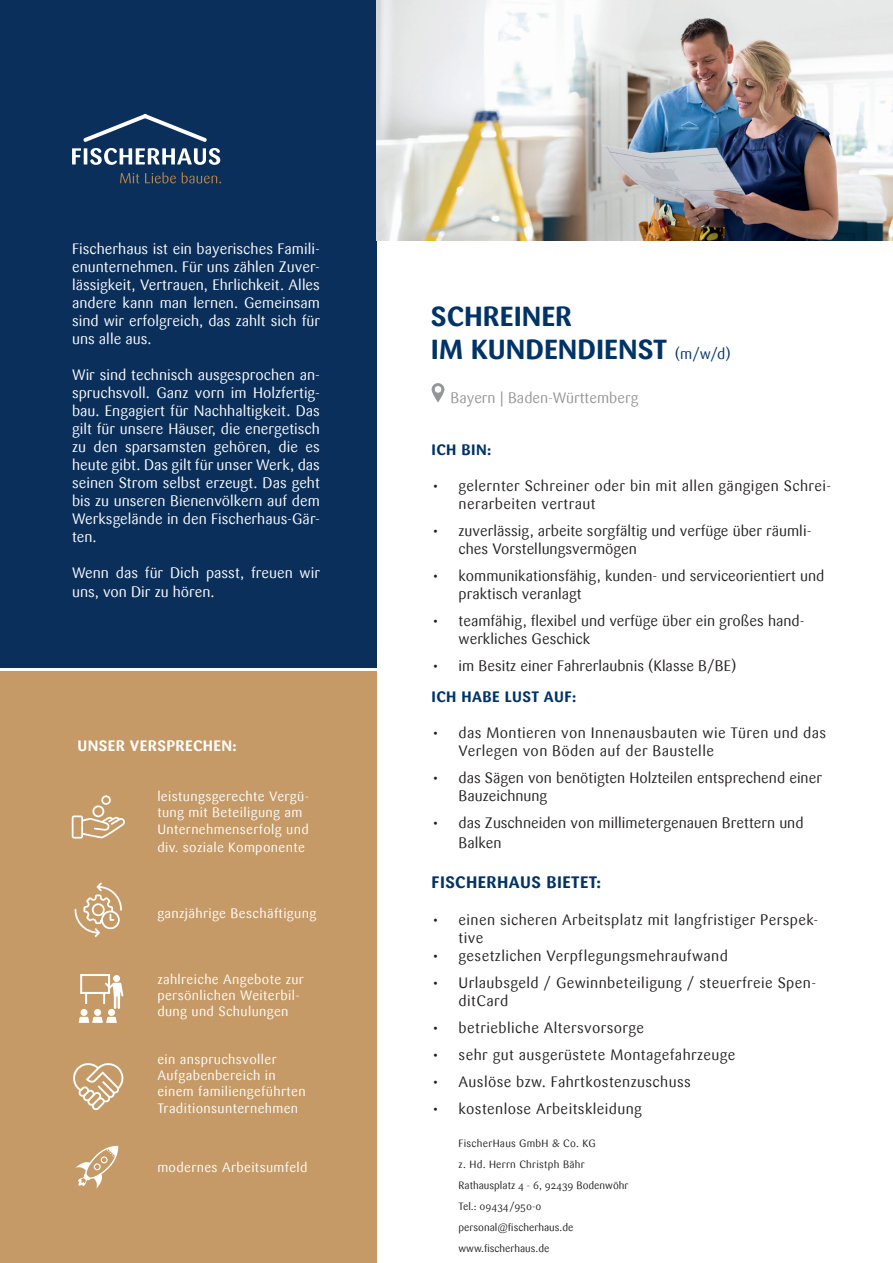
<style>
.page{position:relative;width:893px;height:1263px;background:#fff}
.page>*{position:absolute;margin:0;border:0;box-sizing:border-box;transform-origin:0 0}
.t1{font:700 27.45px/32.8px "Sari";color:#003367}
.t2{font:700 16.5px "Sari";letter-spacing:.025em;color:#003367}
.t3{font:15px/18px "Sari";color:#fff;text-align:justify}
.t4{font:15px/18px "Sari";letter-spacing:.02em;color:#231f20}
.t5{font:15px/18px "Sari";color:#231f20}
.t6{font:15px "Sari";color:#939598}
.t7{font:700 15px "Sari";letter-spacing:.025em;color:#003367}
.t8{font:700 15px "Sari";letter-spacing:.025em;color:#fff}
.t9{font:13.5px/16.2px "Sari";letter-spacing:.025em;color:#fff}
.t10{font:10.5px/21px "Sari";color:#231f20}
.s1{font-weight:400;font-size:15px}
</style>
<div class="page">
<div style="left:0;top:0;width:377px;height:670px;background:#0a2f5b"></div>
<div style="left:0;top:668px;width:377px;height:595px;background:#c69a66"></div>
<svg style="left:72px;top:148px;width:148px;height:17px"></svg>
<svg style="left:120px;top:173px;width:19px;height:10px"></svg>
<svg style="left:145px;top:172px;width:31px;height:11px"></svg>
<svg style="left:182px;top:172px;width:39px;height:11px"></svg>
<svg style="left:84px;top:114px;width:123px;height:28px"></svg>
<img style="left:377px;top:0;width:516px;height:241px">
<hr style="left:0;top:668px;width:381px;height:3px;background:#fff">
<svg style="left:432px;top:383px;width:12px;height:19px"></svg>
<svg style="left:72px;top:795px;width:53px;height:43px"></svg>
<svg style="left:80px;top:974px;width:43px;height:35px"></svg>
<svg style="left:79px;top:1017px;width:38px;height:6px"></svg>
<div style="left:81px;top:1009px;width:7px;height:7px;background:#fff;border-radius:50%"></div>
<div style="left:94px;top:1009px;width:7px;height:7px;background:#fff;border-radius:50%"></div>
<div style="left:108px;top:1009px;width:7px;height:7px;background:#fff;border-radius:50%"></div>
<div style="left:113px;top:975px;width:7px;height:7px;background:#fff;border-radius:50%"></div>
<svg style="left:74px;top:882px;width:48px;height:55px"></svg>
<svg style="left:73px;top:1063px;width:51px;height:47px"></svg>
<svg style="left:75px;top:1146px;width:43px;height:42px"></svg>
<p class="t3" style="left:72px;top:240px;width:249px">Fischerhaus ist ein bayerisches Famili&shy;enunternehmen. Für uns zählen Zuver&shy;lässigkeit, Vertrauen, Ehrlichkeit. Alles andere kann man lernen. Gemeinsam sind wir erfolgreich, das zahlt sich für uns alle aus.</p>
<p class="t3" style="left:72px;top:366px;width:249px">Wir sind technisch ausgesprochen an&shy;spruchsvoll. Ganz vorn im Holzfertig&shy;bau. Engagiert für Nachhaltigkeit. Das gilt für unsere Häuser, die energetisch zu den sparsamsten gehören, die es heute gibt. Das gilt für unser Werk, das seinen Strom selbst erzeugt. Das geht bis zu unseren Bienenvölkern auf dem Werksgelände in den Fischerhaus-Gär&shy;ten.</p>
<p class="t3" style="left:72px;top:564px;width:249px">Wenn das für Dich passt, freuen wir uns, von Dir zu hören.</p>
<p class="t8" style="left:77px;top:737px;width:161px">UNSER VERSPRECHEN:</p>
<p class="t9" style="left:157px;top:789px;width:153px">leistungsgerechte Vergü&shy;tung mit Beteiligung am<br>Unternehmenserfolg und</p>
<p class="t9" style="left:157px;top:839px;width:149px">div. soziale Komponente</p>
<p class="t9" style="left:157px;top:905px;width:161px">ganzjährige Beschäftigung</p>
<p class="t9" style="left:157px;top:971px;width:148px">zahlreiche Angebote zur persönlichen Weiterbil&shy;dung und Schulungen</p>
<p class="t9" style="left:157px;top:1051px;width:150px">ein anspruchsvoller<br>Aufgabenbereich in einem familiengeführten<br>Traditionsunternehmen</p>
<p class="t9" style="left:157px;top:1159px;width:152px">modernes Arbeitsumfeld</p>
<h1 class="t1" style="left:431px;top:300px;width:301px">SCHREINER<br>IM KUNDENDIENST <span class="s1">(m/w/d)</span></h1>
<p class="t6" style="left:450px;top:389px;width:189px">Bayern | Baden-Württemberg</p>
<p class="t7" style="left:432px;top:440px;width:61px">ICH BIN:</p>
<p class="t4" style="left:459px;top:477px;width:374px;text-indent:-27px">• gelernter Schreiner oder bin mit allen gängigen Schrei&shy;nerarbeiten vertraut</p>
<p class="t5" style="left:459px;top:522px;width:354px;text-indent:-27px">• zuverlässig, arbeite sorgfältig und verfüge über räumli&shy;ches Vorstellungsvermögen</p>
<p class="t5" style="left:459px;top:567px;width:367px;text-indent:-27px">• kommunikationsfähig, kunden- und serviceorientiert und praktisch veranlagt</p>
<p class="t5" style="left:459px;top:612px;width:347px;text-indent:-27px">• teamfähig, flexibel und verfüge über ein großes hand&shy;werkliches Geschick</p>
<p class="t5" style="left:432px;top:657px;width:306px">• im Besitz einer Fahrerlaubnis (Klasse B/BE)</p>
<p class="t7" style="left:432px;top:688px;width:146px">ICH HABE LUST AUF:</p>
<p class="t4" style="left:459px;top:724px;width:369px;text-indent:-27px">• das Montieren von Innenausbauten wie Türen und das<br>Verlegen von Böden auf der Baustelle</p>
<p class="t5" style="left:459px;top:769px;width:365px;text-indent:-27px">• das Sägen von benötigten Holzteilen entsprechend einer<br>Bauzeichnung</p>
<p class="t5" style="left:459px;top:813px;width:346px;line-height:19.8px;text-indent:-27px">• das Zuschneiden von millimetergenauen Brettern und<br>Balken</p>
<p class="t2" style="left:432px;top:872px;width:171px">FISCHERHAUS BIETET:</p>
<p class="t4" style="left:459px;top:911px;width:361px;text-indent:-27px">• einen sicheren Arbeitsplatz mit langfristiger Perspek&shy;tive</p>
<p class="t4" style="left:432px;top:947px;width:298px">• gesetzlichen Verpflegungsmehraufwand</p>
<p class="t4" style="left:459px;top:974px;width:359px;text-indent:-27px">• Urlaubsgeld / Gewinnbeteiligung / steuerfreie Spen&shy;ditCard</p>
<p class="t4" style="left:432px;top:1019px;width:214px">• betriebliche Altersvorsorge</p>
<p class="t4" style="left:432px;top:1046px;width:305px">• sehr gut ausgerüstete Montagefahrzeuge</p>
<p class="t4" style="left:432px;top:1073px;width:261px">• Auslöse bzw. Fahrtkostenzuschuss</p>
<p class="t4" style="left:432px;top:1100px;width:212px">• kostenlose Arbeitskleidung</p>
<p class="t10" style="left:459px;top:1133px;width:171px">FischerHaus GmbH &amp; Co. KG<br>z. Hd. Herrn Christph Bähr<br>Rathausplatz 4 - 6, 92439 Bodenwöhr<br>Tel.: 09434/950-0 personal@fischerhaus.de www.fischerhaus.de</p>
</div>
